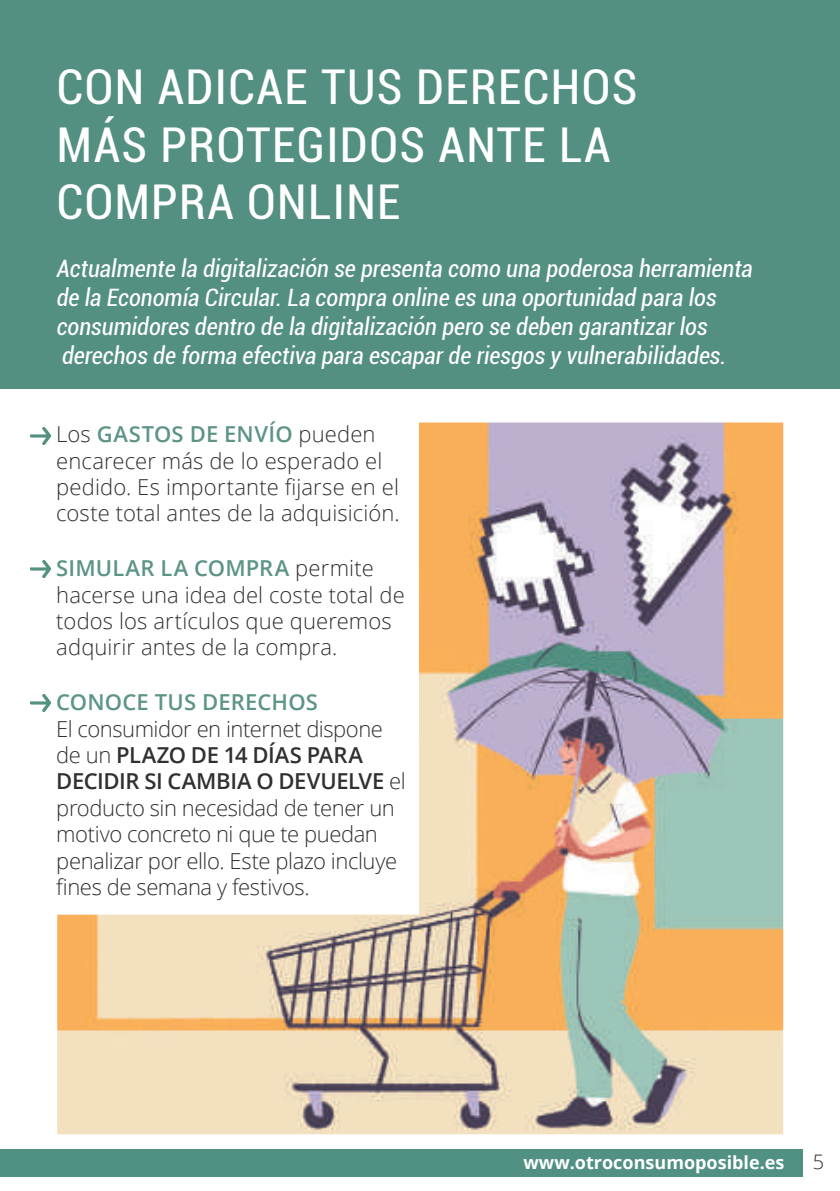
<style>
.page{position:relative;width:840px;height:1191px;background:#fff}
.page>*{position:absolute;margin:0;border:0;box-sizing:border-box;transform-origin:0 0}
.t1{font:condensed 48px/57.6px "Roboto";letter-spacing:.03em;color:#fff}
.t2{font:italic condensed 24px/28.8px "Roboto";color:#fff}
.t3{font:300 22px/26.4px "Open Sans";color:#312f30}
.t4{font:300 22px/26.4px "Open Sans";letter-spacing:-.02em;color:#312f30}
.t5{font:600 22px "Open Sans";letter-spacing:.005em;color:#5c9486}
.t6{font:300 20px "Open Sans";color:#312f30}
.t7{font:700 18px "Open Sans";color:#fff}
.s1{font-weight:600;color:#5c9486}
.s2{font-weight:600}
</style>
<div class="page">
<img style="left:57px;top:422px;width:725px;height:712px">
<div style="left:0;top:0;width:839px;height:388px;background:#539082"></div>
<img style="left:30px;top:427px;width:21px;height:18px">
<img style="left:30px;top:561px;width:21px;height:17px">
<img style="left:30px;top:694px;width:21px;height:17px">
<div style="left:0;top:1149px;width:802px;height:27px;background:#509183"></div>
<h1 class="t1" style="left:57px;top:57px;width:582px">CON ADICAE TUS DERECHOS<br>MÁS PROTEGIDOS ANTE LA<br>COMPRA ONLINE</h1>
<p class="t2" style="left:57px;top:254px;width:697px">Actualmente la digitalización se presenta como una poderosa herramienta de la Economía Circular. La compra online es una oportunidad para los consumidores dentro de la digitalización pero se deben garantizar los derechos de forma efectiva para escapar de riesgos y vulnerabilidades.</p>
<p class="t3" style="left:56px;top:420px;width:345px">Los <span class="s1">GASTOS DE ENVÍO</span> pueden encarecer más de lo esperado el pedido. Es importante fijarse en el coste total antes de la adquisición.</p>
<p class="t3" style="left:56px;top:554px;width:350px"><span class="s1">SIMULAR LA COMPRA</span> permite hacerse una idea del coste total de todos los artículos que queremos adquirir antes de la compra.</p>
<p class="t5" style="left:56px;top:687px;width:263px">CONOCE TUS DERECHOS</p>
<p class="t4" style="left:56px;top:715px;width:351px">El consumidor en internet dispone de un <span class="s2">PLAZO DE 14 DÍAS PARA<br>DECIDIR SI CAMBIA O DEVUELVE</span> el producto sin necesidad de tener un motivo concreto ni que te puedan penalizar por ello. Este plazo incluye fines de semana y festivos.</p>
<p class="t7" style="left:523px;top:1149px;width:262px">www.otroconsumoposible.es</p>
<p class="t6" style="left:812px;top:1148px;width:13px">5</p>
</div>
